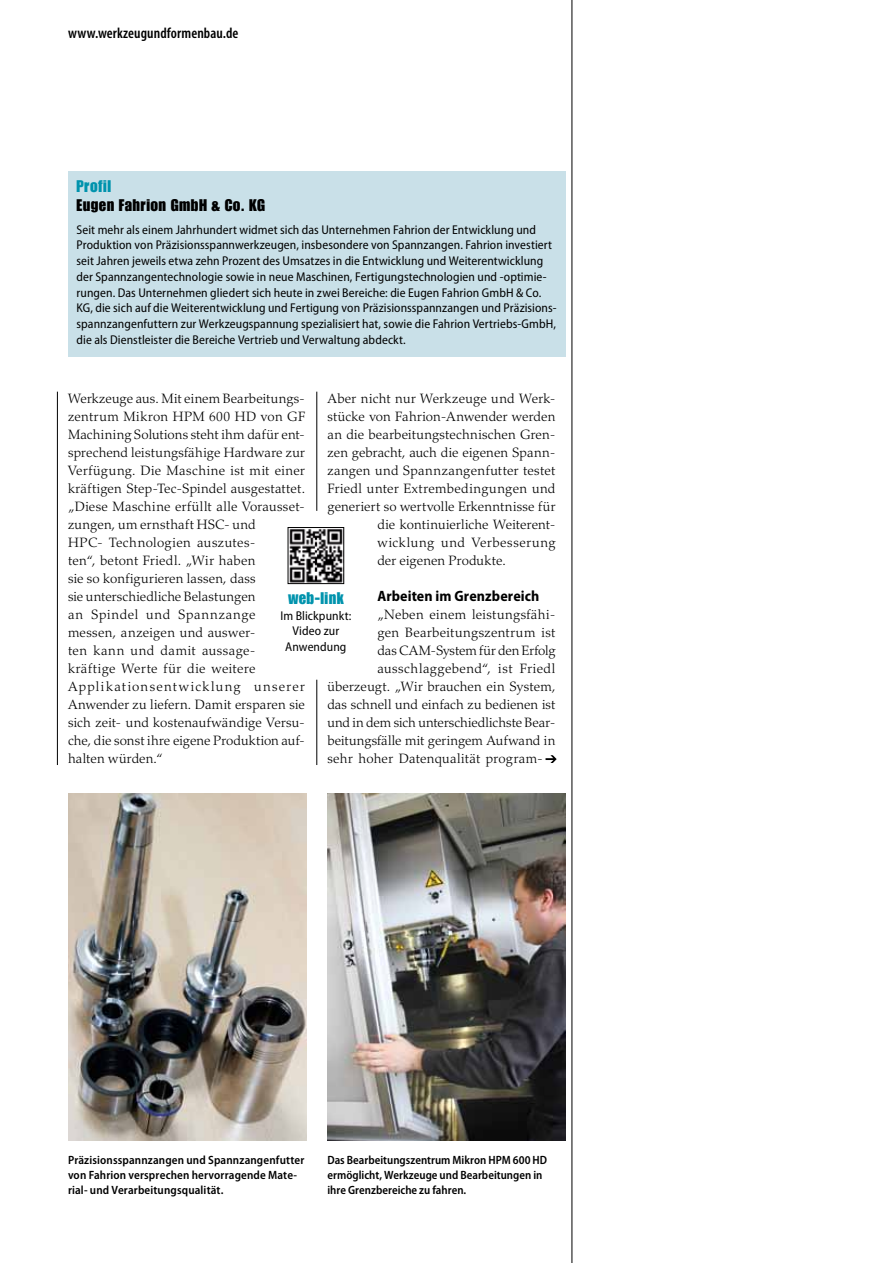
<style>
.page{position:relative;width:893px;height:1263px;background:#fff}
.page>*{position:absolute;margin:0;border:0;box-sizing:border-box;transform-origin:0 0}
.t1{font:16.5px "Impact LT Std";letter-spacing:.025em;color:#000}
.t2{font:16.5px "Impact LT Std";letter-spacing:.025em;color:#0093ad}
.t3{font:600 condensed 15px "Myriad Pro";letter-spacing:.005em;color:#000}
.t4{font:700 semi-condensed 15px "Myriad Pro";letter-spacing:.01em;color:#000}
.t5{font:300 13.5px/18px "Palatino LT Std";letter-spacing:.015em;color:#000}
.t6{font:300 13.5px "Palatino LT Std";letter-spacing:.035em;color:#000}
.t7{font:300 13.5px "Palatino LT Std";letter-spacing:-.005em;color:#000}
.t8{font:300 13.5px "Palatino LT Std";letter-spacing:.04em;color:#000}
.t9{font:semi-condensed 12.75px/15.8px "Myriad Pro";letter-spacing:.005em;color:#000}
.t10{font:600 semi-condensed 12px/15px "Myriad Pro";letter-spacing:.005em;color:#000}
</style>
<div class="page">
<div style="left:68px;top:172px;width:498px;height:185px;background:#c9e0e8"></div>
<img style="left:327px;top:793px;width:238px;height:348px">
<img style="left:68px;top:793px;width:238px;height:348px">
<img style="left:290px;top:529px;width:52px;height:53px">
<div style="left:288px;top:527px;width:56px;height:57px;border:1px solid #000"></div>
<svg style="left:545px;top:755px;width:12px;height:8px"></svg>
<hr style="left:57px;top:392px;width:1px;height:373px;background:#000">
<hr style="left:317px;top:392px;width:1px;height:119px;background:#000">
<hr style="left:317px;top:680px;width:1px;height:85px;background:#000">
<hr style="left:572px;top:0;width:1px;height:1263px;background:#000">
<p class="t3" style="left:68px;top:25px;width:172px">www.werkzeugundformenbau.de</p>
<p class="t2" style="left:77px;top:176px;width:36px">Profil</p>
<p class="t1" style="left:77px;top:196px;width:190px">Eugen Fahrion GmbH &amp; Co. KG</p>
<p class="t9" style="left:77px;top:222px;width:482px">Seit mehr als einem Jahrhundert widmet sich das Unternehmen Fahrion der Entwicklung und Produktion von Präzisionsspannwerkzeugen, insbesondere von Spannzangen. Fahrion investiert seit Jahren jeweils etwa zehn Prozent des Umsatzes in die Entwicklung und Weiterentwicklung der Spannzangentechnologie sowie in neue Maschinen, Fertigungstechnologien und -optimie&shy;rungen. Das Unternehmen gliedert sich heute in zwei Bereiche: die Eugen Fahrion GmbH &amp; Co.<br>KG, die sich auf die Weiterentwicklung und Fertigung von Präzisionsspannzangen und Präzisions&shy;spannzangenfuttern zur Werkzeugspannung spezialisiert hat, sowie die Fahrion Vertriebs-GmbH, die als Dienstleister die Bereiche Vertrieb und Verwaltung abdeckt.</p>
<p class="t5" style="left:68px;top:389px;width:239px">Werkzeuge aus. Mit einem Bearbeitungs&shy;zentrum Mikron HPM 600 HD von GF Machining Solutions steht ihm dafür ent&shy;sprechend leistungsfähige Hardware zur Verfügung. Die Maschine ist mit einer kräftigen Step-Tec-Spindel ausgestattet. „Diese Maschine erfüllt alle Vorausset&shy;zungen, um ernsthaft HSC- und<br>HPC- Technologien auszutes-<br>ten“, betont Friedl. „Wir haben<br>sie so konfigurieren lassen, dass<br>sie unterschiedliche Belastungen<br>an Spindel und Spannzange messen, anzeigen und auswer-<br>ten kann und damit aussage&shy;kräftige Werte für die weitere Applikationsentwicklung unserer Anwender zu liefern. Damit ersparen sie sich zeit- und kostenaufwändige Versu&shy;che, die sonst ihre eigene Produktion auf&shy;halten würden.“</p>
<p class="t5" style="left:327px;top:389px;width:230px">Aber nicht nur Werkzeuge und Werk-</p>
<p class="t5" style="left:327px;top:407px;width:229px">stücke von Fahrion-Anwender werden</p>
<p class="t5" style="left:327px;top:425px;width:230px">an die bearbeitungstechnischen Gren-</p>
<p class="t5" style="left:327px;top:443px;width:230px">zen gebracht, auch die eigenen Spann-</p>
<p class="t5" style="left:327px;top:461px;width:229px">zangen und Spannzangenfutter testet</p>
<p class="t5" style="left:327px;top:479px;width:229px">Friedl unter Extrembedingungen und</p>
<p class="t5" style="left:327px;top:497px;width:229px">generiert so wertvolle Erkenntnisse für</p>
<p class="t5" style="left:377px;top:515px;width:180px">die kontinuierliche Weiterent-</p>
<p class="t8" style="left:377px;top:534px;width:180px">wicklung und Verbesserung</p>
<p class="t5" style="left:377px;top:551px;width:130px">der eigenen Produkte.</p>
<p class="t4" style="left:377px;top:587px;width:164px">Arbeiten im Grenzbereich</p>
<p class="t5" style="left:377px;top:605px;width:180px">„Neben einem leistungsfähi-</p>
<p class="t5" style="left:377px;top:623px;width:180px">gen Bearbeitungszentrum ist</p>
<p class="t7" style="left:377px;top:642px;width:179px">das CAM-System für den Erfolg</p>
<p class="t6" style="left:377px;top:660px;width:180px">ausschlaggebend“, ist Friedl</p>
<p class="t5" style="left:327px;top:677px;width:230px">überzeugt. „Wir brauchen ein System,</p>
<p class="t5" style="left:327px;top:695px;width:229px">das schnell und einfach zu bedienen ist</p>
<p class="t5" style="left:327px;top:713px;width:230px">und in dem sich unterschiedlichste Bear-</p>
<p class="t5" style="left:327px;top:731px;width:230px">beitungsfälle mit geringem Aufwand in</p>
<p class="t5" style="left:327px;top:749px;width:217px">sehr hoher Datenqualität program-</p>
<p class="t2" style="left:288px;top:588px;width:57px">web-link</p>
<p class="t9" style="left:280px;top:608px;width:72px;text-align:center">Im Blickpunkt:<br>Video zur<br>Anwendung</p>
<p class="t10" style="left:68px;top:1152px;width:238px">Präzisionsspannzangen und Spannzangenfutter von Fahrion versprechen hervorragende Mate&shy;rial- und Verarbeitungsqualität.</p>
<p class="t10" style="left:327px;top:1152px;width:221px">Das Bearbeitungszentrum Mikron HPM 600 HD ermöglicht, Werkzeuge und Bearbeitungen in ihre Grenzbereiche zu fahren.</p>
</div>
